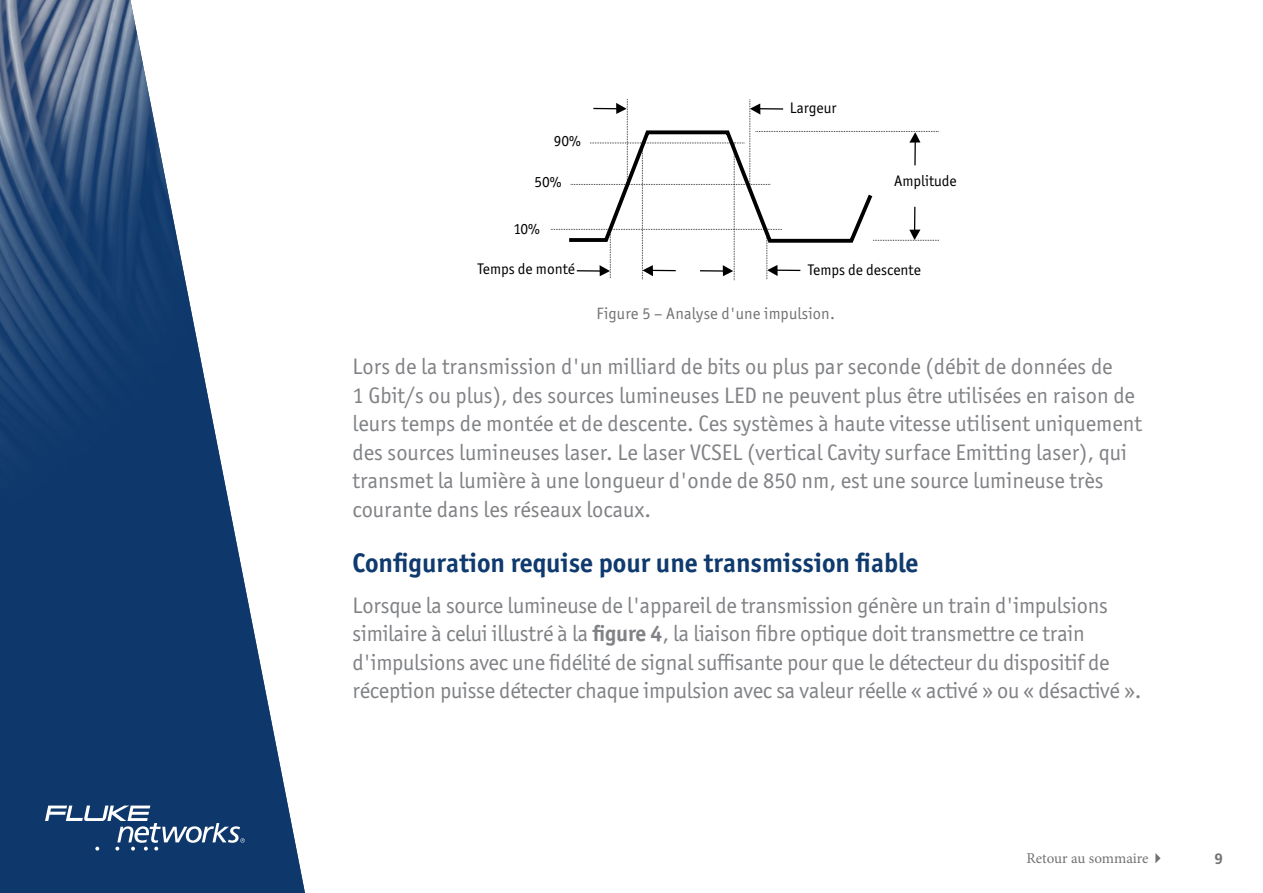
<style>
.page{position:relative;width:1263px;height:893px;background:#fff}
.page>*{position:absolute;margin:0;border:0;box-sizing:border-box;transform-origin:0 0}
.t1{font:700 27px "Officina Sans ITC Std";color:#0f3a6e}
.t2{font:22.5px/28.5px "Officina Sans ITC Std";color:#808285}
.t3{font:16.5px "Officina Sans ITC Std";letter-spacing:.01em;color:#737373}
.t4{font:15.45px "Officina Sans ITC Std";color:#000}
.t5{font:15px "Minion Pro";letter-spacing:-.005em;color:#737373}
.t6{font:700 15px "Frutiger LT Std";color:#737373}
.s1{font-weight:700}
</style>
<div class="page">
<img style="left:0;top:0;width:305px;height:893px">
<svg style="left:45px;top:806px;width:200px;height:45px;background:#385984"></svg>
<svg style="left:1155px;top:853px;width:5px;height:10px"></svg>
<svg style="left:551px;top:100px;width:388px;height:181px"></svg>
<p class="t4" style="left:554px;top:132px;width:29px">90%</p>
<p class="t4" style="left:534px;top:173px;width:29px">50%</p>
<p class="t4" style="left:513px;top:219px;width:28px">10%</p>
<p class="t4" style="left:477px;top:260px;width:99px">Temps de monté</p>
<p class="t4" style="left:790px;top:99px;width:48px">Largeur</p>
<p class="t4" style="left:894px;top:172px;width:64px">Amplitude</p>
<p class="t4" style="left:808px;top:261px;width:115px">Temps de descente</p>
<p class="t3" style="left:597px;top:304px;width:240px">Figure 5 – Analyse d'une impulsion.</p>
<p class="t2" style="left:352px;top:352px;width:791px">Lors de la transmission d'un milliard de bits ou plus par seconde (débit de données de<br>1 Gbit/s ou plus), des sources lumineuses LED ne peuvent plus être utilisées en raison de leurs temps de montée et de descente. Ces systèmes à haute vitesse utilisent uniquement des sources lumineuses laser. Le laser VCSEL (vertical Cavity surface Emitting laser), qui transmet la lumière à une longueur d'onde de 850 nm, est une source lumineuse très courante dans les réseaux locaux.</p>
<p class="t1" style="left:352px;top:546px;width:568px">Configuration requise pour une transmission fiable</p>
<p class="t2" style="left:352px;top:591px;width:790px">Lorsque la source lumineuse de l'appareil de transmission génère un train d'impulsions similaire à celui illustré à la <span class="s1">figure 4</span>, la liaison fibre optique doit transmettre ce train d'impulsions avec une fidélité de signal suffisante pour que le détecteur du dispositif de réception puisse détecter chaque impulsion avec sa valeur réelle « activé » ou « désactivé ».</p>
<p class="t5" style="left:1026px;top:848px;width:124px">Retour au sommaire</p>
<p class="t6" style="left:1214px;top:850px;width:10px">9</p>
</div>
